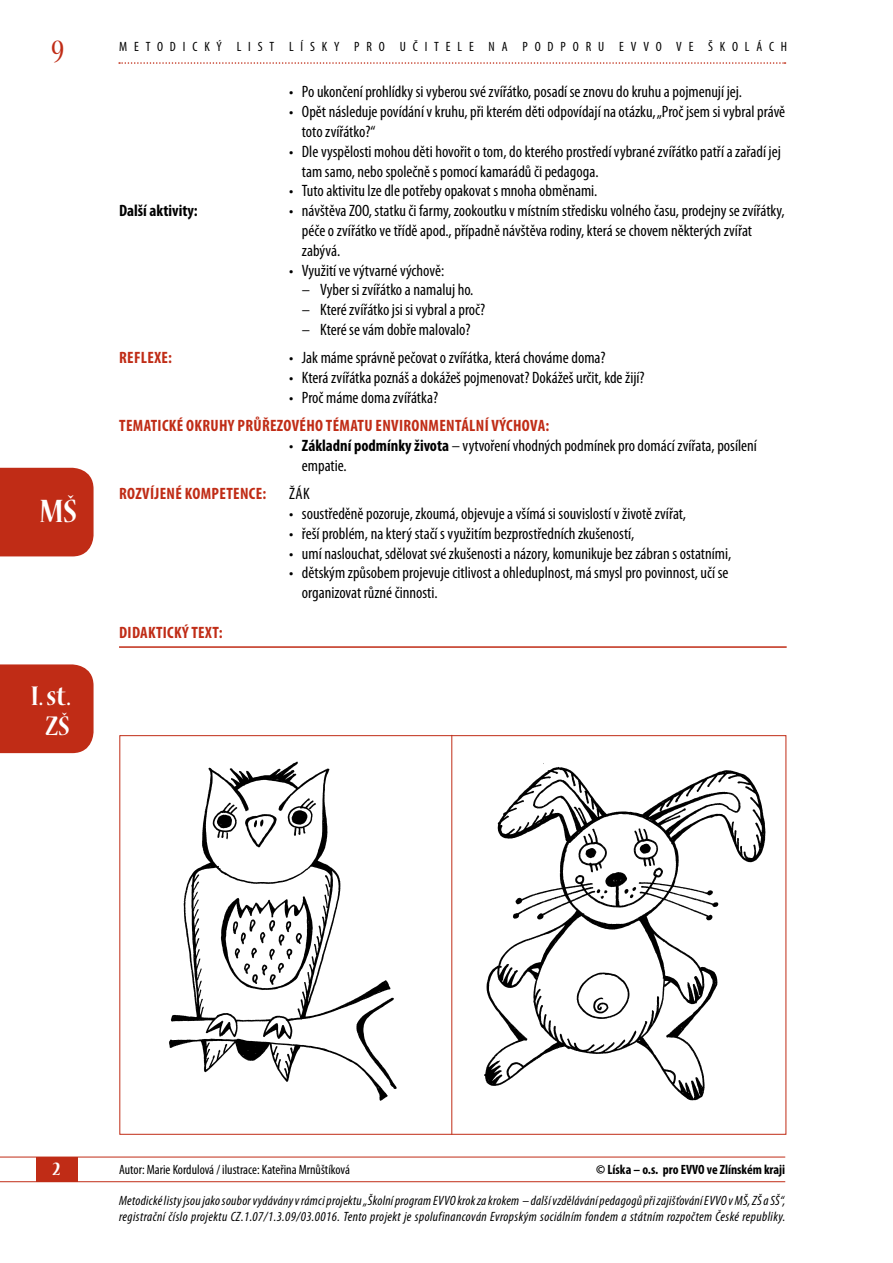
<style>
.page{position:relative;width:893px;height:1263px;background:#fff}
.page>*{position:absolute;margin:0;border:0;box-sizing:border-box;transform-origin:0 0}
.t1{font:700 condensed 36px "Nueva Std";color:#fff}
.t2{font:condensed 36px "Nueva Std";color:#c02c16}
.t3{font:700 condensed 30px/30px "Nueva Std";color:#fff;text-align:center}
.t4{font:700 condensed 21px "Nueva Std";color:#fff}
.t5{font:condensed 16.5px/19.8px "Myriad Pro";color:#000}
.t6{font:700 condensed 16.5px "Myriad Pro";letter-spacing:.02em;color:#c02c16}
.t7{font:700 condensed 16.5px "Myriad Pro";color:#000}
.t8{font:italic condensed 13.5px/16.2px "Myriad Pro";letter-spacing:.02em;color:#000}
.t9{font:condensed 13.5px "Myriad Pro";letter-spacing:.51em;color:#000}
.t10{font:condensed 13.5px "Myriad Pro";color:#000}
.t11{font:700 condensed 13.5px "Myriad Pro";color:#000}
.s1{font-weight:700}
</style>
<div class="page">
<svg style="left:119px;top:62px;width:666px;height:2px"></svg>
<hr style="left:0;top:1181px;width:785px;height:1px;background:#c02c16">
<hr style="left:0;top:1157px;width:785px;height:1px;background:#c02c16">
<div style="left:36px;top:1157px;width:41px;height:24px;background:#c02c16"></div>
<div style="left:0;top:664px;width:94px;height:89px;background:#c02c16"></div>
<div style="left:0;top:468px;width:94px;height:88px;background:#c02c16"></div>
<hr style="left:119px;top:646px;width:668px;height:2px;background:#c02c16">
<img style="left:169px;top:761px;width:228px;height:340px">
<img style="left:484px;top:763px;width:282px;height:338px">
<hr style="left:451px;top:735px;width:1px;height:400px;background:#c02c16">
<h1 class="t2" style="left:51px;top:35px;width:15px">9</h1>
<h1 class="t1" style="left:40px;top:495px;width:39px">MŠ</h1>
<h2 class="t3" style="left:31px;top:682px;width:42px">I. st.<br>ZŠ</h2>
<p class="t9" style="left:119px;top:38px;width:669px">Metodický list Lísky pro učitele na podporu EVVO ve školách</p>
<p class="t5" style="left:289px;top:82px;width:454px">• Po ukončení prohlídky si vyberou své zvířátko, posadí se znovu do kruhu a pojmenují jej.</p>
<p class="t5" style="left:302px;top:102px;width:485px;text-indent:-13px">• Opět následuje povídání v kruhu, při kterém děti odpovídají na otázku,„Proč jsem si vybral právě toto zvířátko?“</p>
<p class="t5" style="left:302px;top:141px;width:480px;text-indent:-13px">• Dle vyspělosti mohou děti hovořit o tom, do kterého prostředí vybrané zvířátko patří a zařadí jej tam samo, nebo společně s pomocí kamarádů či pedagoga.</p>
<p class="t5" style="left:289px;top:181px;width:310px">• Tuto aktivitu lze dle potřeby opakovat s mnoha obměnami.</p>
<p class="t7" style="left:119px;top:200px;width:80px">DALŠÍ AKTIVITY:</p>
<p class="t5" style="left:302px;top:201px;width:484px;text-indent:-13px">• návštěva ZOO, statku či farmy, zookoutku v místním středisku volného času, prodejny se zvířátky, péče o zvířátko ve třídě apod., případně návštěva rodiny, která se chovem některých zvířat zabývá.</p>
<p class="t5" style="left:289px;top:260px;width:157px">• Využití ve výtvarné výchově:</p>
<p class="t5" style="left:302px;top:280px;width:173px">– Vyber si zvířátko a namaluj ho.</p>
<p class="t5" style="left:302px;top:300px;width:185px">– Které zvířátko jsi si vybral a proč?</p>
<p class="t5" style="left:302px;top:319px;width:170px">– Které se vám dobře malovalo?</p>
<p class="t6" style="left:119px;top:348px;width:54px">REFLEXE:</p>
<p class="t5" style="left:289px;top:348px;width:318px">• Jak máme správně pečovat o zvířátka, která chováme doma?</p>
<p class="t5" style="left:289px;top:368px;width:357px">• Která zvířátka poznáš a dokážeš pojmenovat? Dokážeš určit, kde žijí?</p>
<p class="t5" style="left:289px;top:387px;width:150px">• Proč máme doma zvířátka?</p>
<p class="t6" style="left:119px;top:415px;width:431px">TEMATICKÉ OKRUHY PRŮŘEZOVÉHO TÉMATU ENVIRONMENTÁLNÍ VÝCHOVA:</p>
<p class="t5" style="left:302px;top:435px;width:456px;text-indent:-13px">• <span class="s1">ZÁKLADNÍ PODMÍNKY ŽIVOTA</span> – vytvoření vhodných podmínek pro domácí zvířata, posílení empatie.</p>
<p class="t6" style="left:119px;top:483px;width:148px">ROZVÍJENÉ KOMPETENCE:</p>
<p class="t5" style="left:289px;top:484px;width:21px">Žák</p>
<p class="t5" style="left:289px;top:503px;width:398px">• soustředěně pozoruje, zkoumá, objevuje a všímá si souvislostí v životě zvířat,</p>
<p class="t5" style="left:289px;top:523px;width:347px">• řeší problém, na který stačí s využitím bezprostředních zkušeností,</p>
<p class="t5" style="left:289px;top:543px;width:444px">• umí naslouchat, sdělovat své zkušenosti a názory, komunikuje bez zábran s ostatními,</p>
<p class="t5" style="left:302px;top:563px;width:428px;text-indent:-13px">• dětským způsobem projevuje citlivost a ohleduplnost, má smysl pro povinnost, učí se organizovat různé činnosti.</p>
<p class="t6" style="left:119px;top:622px;width:105px">DIDAKTICKÝ TEXT:</p>
<p class="t4" style="left:53px;top:1159px;width:9px">2</p>
<p class="t10" style="left:119px;top:1161px;width:232px">Autor: Marie Kordulová / ilustrace: Kateřina Mrnůštíková</p>
<p class="t11" style="left:596px;top:1161px;width:191px">© LÍSKA – O.S. PRO EVVO VE ZLÍNSKÉM KRAJI</p>
<p class="t8" style="left:119px;top:1192px;width:668px">Metodické listy jsou jako soubor vydávány v rámci projektu „Školní program EVVO krok za krokem – další vzdělávání pedagogů při zajišťování EVVO v MŠ, ZŠ a SŠ“, registrační číslo projektu CZ.1.07/1.3.09/03.0016. Tento projekt je spolufinancován Evropským sociálním fondem a státním rozpočtem České republiky.</p>
</div>
